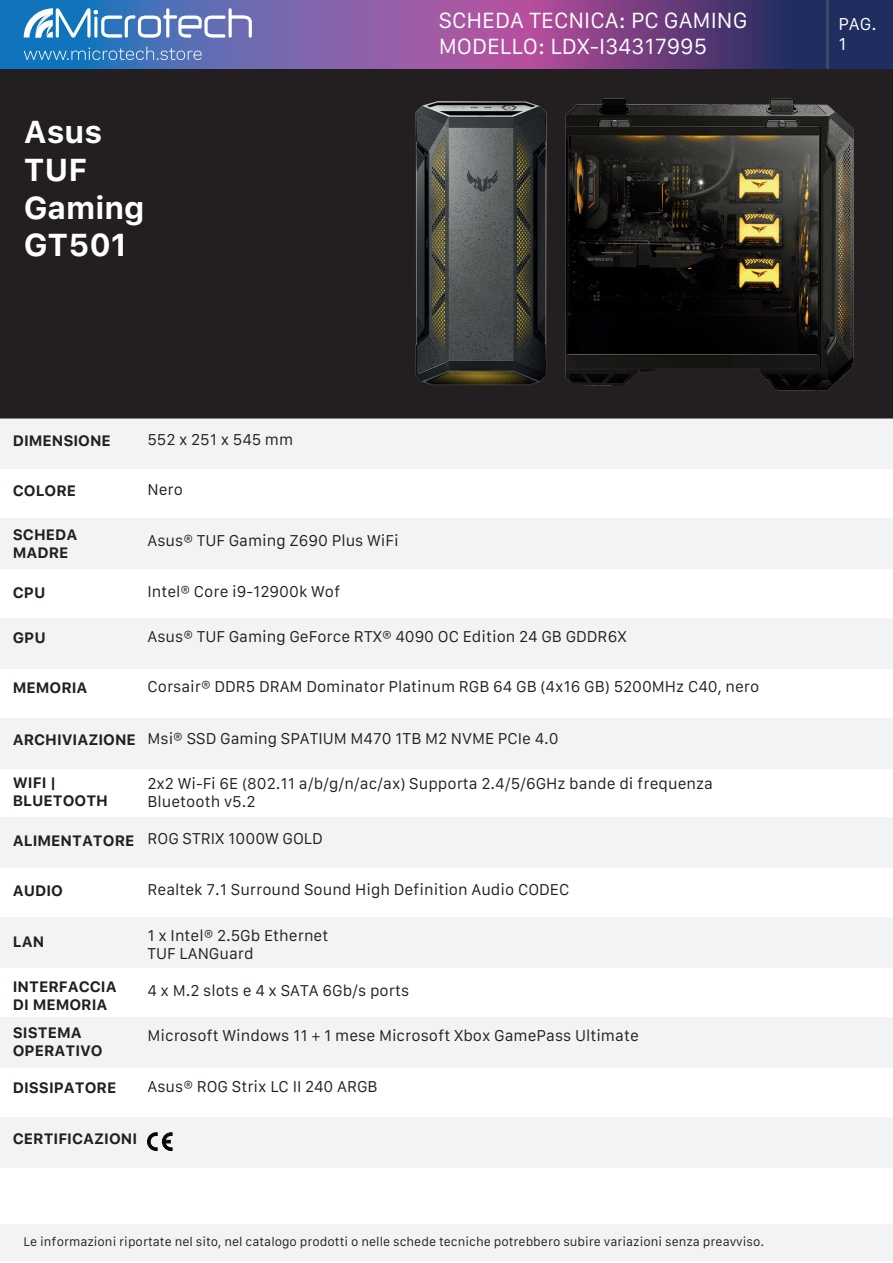
<style>
.page{position:relative;width:893px;height:1263px;background:#fff}
.page>*{position:absolute;margin:0;border:0;box-sizing:border-box;transform-origin:0 0}
.t1{font:700 31.5px/37.8px "Galvji";color:#fff}
.t2{font:21px/25.2px "Galvji";color:#fff}
.t3{font:16.5px/19.8px "Galvji";color:#fff}
.t4{font:15px/18px "Galvji";color:#231f20}
.t5{font:700 15px/18px "Galvji";color:#231f20}
.t6{font:12px "Galvji";color:#231f20}
.s1{font-size:15.15px}
.s2{font-weight:700}
</style>
<div class="page">
<div style="left:0;top:0;width:893px;height:418px;background:#231f20"></div>
<svg style="left:0;top:0;width:893px;height:68px"></svg>
<svg style="left:24px;top:47px;width:178px;height:13px"></svg>
<svg style="left:24px;top:8px;width:228px;height:30px"></svg>
<div style="left:0;top:418px;width:893px;height:51px;background:#f2f3f4"></div>
<div style="left:0;top:518px;width:893px;height:51px;background:#f2f3f4"></div>
<div style="left:0;top:618px;width:893px;height:50px;background:#f2f3f4"></div>
<div style="left:0;top:718px;width:893px;height:50px;background:#f2f3f4"></div>
<div style="left:0;top:818px;width:893px;height:50px;background:#f2f3f4"></div>
<div style="left:0;top:918px;width:893px;height:50px;background:#f2f3f4"></div>
<div style="left:0;top:1017px;width:893px;height:51px;background:#f2f3f4"></div>
<div style="left:0;top:1117px;width:893px;height:51px;background:#f2f3f4"></div>
<div style="left:0;top:1225px;width:893px;height:36px;background:#f2f3f4"></div>
<hr style="left:827px;top:0;width:2px;height:68px;background:#828383">
<svg style="left:147px;top:1132px;width:26px;height:19px"></svg>
<img style="left:415px;top:101px;width:125px;height:284px">
<img style="left:540px;top:98px;width:314px;height:293px">
<h1 class="t1" style="left:24px;top:113px;width:122px">Asus<br>TUF<br>Gaming<br>GT501</h1>
<h2 class="t2" style="left:439px;top:9px;width:310px">SCHEDA TECNICA: PC GAMING<br>MODELLO: LDX-I34317995</h2>
<p class="t5" style="left:13px;top:432px;width:100px">DIMENSIONE</p>
<p class="t4" style="left:147px;top:430px;width:147px">552 x 251 x 545 mm</p>
<p class="t5" style="left:13px;top:482px;width:65px">COLORE</p>
<p class="t4" style="left:147px;top:481px;width:37px">Nero</p>
<p class="t5" style="left:13px;top:526px;width:66px">SCHEDA<br>MADRE</p>
<p class="t4" style="left:147px;top:532px;width:253px">Asus<span class="s1">®</span> TUF Gaming Z690 Plus WiFi</p>
<p class="t5" style="left:13px;top:584px;width:34px">CPU</p>
<p class="t4" style="left:147px;top:583px;width:194px">Intel<span class="s1">®</span> Core i9-12900k Wof</p>
<p class="t5" style="left:13px;top:629px;width:34px">GPU</p>
<p class="t4" style="left:147px;top:628px;width:481px">Asus<span class="s1">®</span> TUF Gaming GeForce RTX® 4090 OC Edition 24 GB GDDR6X</p>
<p class="t5" style="left:13px;top:679px;width:76px">MEMORIA</p>
<p class="t4" style="left:147px;top:678px;width:613px">Corsair<span class="s1">®</span> DDR5 DRAM Dominator Platinum RGB 64 GB (4x16 GB) 5200MHz C40, nero</p>
<p class="t4" style="left:13px;top:730px;width:547px"><span class="s2">ARCHIVIAZIONE</span> Msi<span class="s1">®</span> SSD Gaming SPATIUM M470 1TB M2 NVME PCIe 4.0</p>
<p class="t5" style="left:13px;top:773px;width:97px">WIFI |<br>BLUETOOTH</p>
<p class="t4" style="left:13px;top:830px;width:312px"><span class="s2">ALIMENTATORE</span> ROG STRIX 1000W GOLD</p>
<p class="t5" style="left:13px;top:882px;width:52px">AUDIO</p>
<p class="t4" style="left:147px;top:880px;width:423px">Realtek 7.1 Surround Sound High Definition Audio CODEC</p>
<p class="t5" style="left:13px;top:933px;width:33px">LAN</p>
<p class="t4" style="left:147px;top:927px;width:182px">1 x Intel® 2.5Gb Ethernet<br>TUF LANGuard</p>
<p class="t5" style="left:13px;top:977px;width:105px">INTERFACCIA<br>DI MEMORIA</p>
<p class="t4" style="left:147px;top:982px;width:263px">4 x M.2 slots e 4 x SATA 6Gb/s ports</p>
<p class="t5" style="left:13px;top:1024px;width:91px">SISTEMA<br>OPERATIVO</p>
<p class="t4" style="left:147px;top:1027px;width:493px">Microsoft Windows 11 + 1 mese Microsoft Xbox GamePass Ultimate</p>
<p class="t5" style="left:13px;top:1079px;width:105px">DISSIPATORE</p>
<p class="t4" style="left:147px;top:1078px;width:232px">Asus<span class="s1">®</span> ROG Strix LC II 240 ARGB</p>
<p class="t4" style="left:147px;top:774px;width:567px">2x2 Wi-Fi 6E (802.11 a/b/g/n/ac/ax) Supporta 2.4/5/6GHz bande di frequenza<br>Bluetooth v5.2</p>
<p class="t5" style="left:13px;top:1130px;width:126px">CERTIFICAZIONI</p>
<p class="t6" style="left:24px;top:1235px;width:742px">Le informazioni riportate nel sito, nel catalogo prodotti o nelle schede tecniche potrebbero subire variazioni senza preavviso.</p>
<p class="t3" style="left:838px;top:15px;width:40px">PAG.<br>1</p>
</div>
